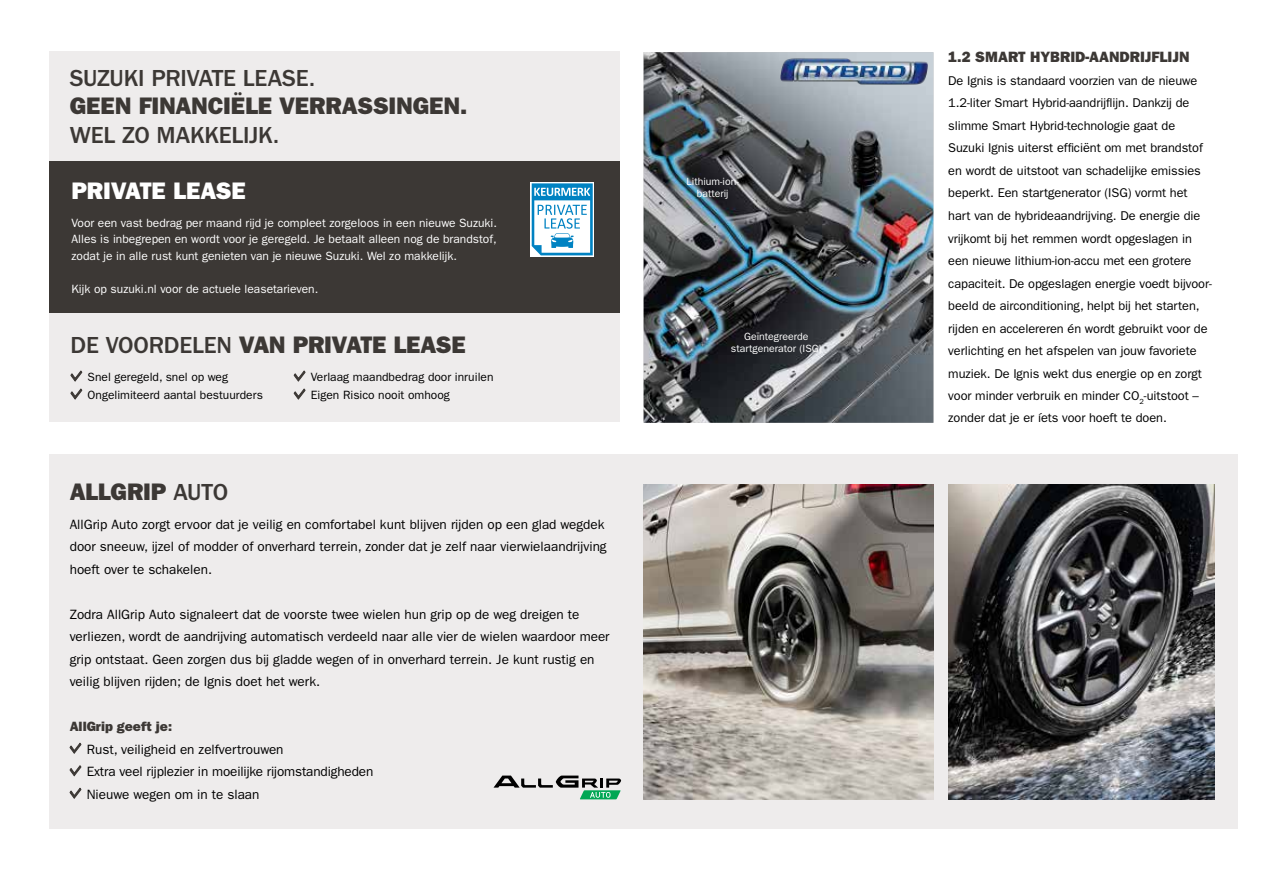
<style>
.page{position:relative;width:1263px;height:893px;background:#fff}
.page>*{position:absolute;margin:0;border:0;box-sizing:border-box;transform-origin:0 0}
.t1{font:24px "ITC Franklin Gothic Std Hvy";letter-spacing:-.005em;color:#3c3835}
.t2{font:500 24px "ITC Franklin Gothic Std";letter-spacing:-.01em;color:#3c3835}
.t3{font:24px "ITC Franklin Gothic Std Hvy";letter-spacing:-.01em;color:#fff}
.t4{font:15px "ITC Franklin Gothic Std Hvy";color:#3c3835}
.t5{font:13.5px/22.5px "ITC Franklin Gothic Std";color:#000}
.t6{font:13.5px "ITC Franklin Gothic Std Hvy";color:#3c3835}
.t7{font:12.75px/22.5px "ITC Franklin Gothic Std";letter-spacing:-.005em;color:#000}
.t8{font:12px/16.5px "ITC Franklin Gothic Std";color:#fff;text-align:justify}
.t9{font:12px/18px "ITC Franklin Gothic Std";color:#000}
.t10{font:10.5px/12px "ITC Franklin Gothic Std";color:#fff;text-align:center}
.s1{font-family:"ITC Franklin Gothic Std";font-weight:500}
</style>
<div class="page">
<img style="left:644px;top:52px;width:289px;height:371px">
<div style="left:49px;top:455px;width:1188px;height:374px;background:#eeecec"></div>
<div style="left:49px;top:51px;width:571px;height:111px;background:#eeecec"></div>
<img style="left:643px;top:484px;width:290px;height:316px">
<img style="left:948px;top:484px;width:266px;height:316px">
<svg style="left:69px;top:742px;width:13px;height:12px"></svg>
<svg style="left:69px;top:765px;width:13px;height:12px"></svg>
<svg style="left:69px;top:787px;width:13px;height:12px"></svg>
<svg style="left:493px;top:776px;width:128px;height:23px"></svg>
<img style="left:780px;top:58px;width:147px;height:27px">
<div style="left:49px;top:313px;width:571px;height:109px;background:#eeecec"></div>
<div style="left:49px;top:162px;width:571px;height:151px;background:#3c3835"></div>
<svg style="left:530px;top:182px;width:64px;height:75px"></svg>
<svg style="left:532px;top:183px;width:61px;height:72px;background:#9bcde6"></svg>
<svg style="left:70px;top:370px;width:13px;height:30px"></svg>
<svg style="left:293px;top:370px;width:13px;height:30px"></svg>
<h1 class="t2" style="left:70px;top:64px;width:247px">SUZUKI PRIVATE LEASE.</h1>
<h1 class="t1" style="left:70px;top:92px;width:399px">GEEN FINANCIËLE VERRASSINGEN.</h1>
<h1 class="t2" style="left:70px;top:121px;width:211px">WEL ZO MAKKELIJK.</h1>
<h1 class="t3" style="left:72px;top:176px;width:176px">PRIVATE LEASE</h1>
<p class="t8" style="left:72px;top:214px;width:427px">Voor een vast bedrag per maand rijd je compleet zorgeloos in een nieuwe Suzuki.<br>Alles is inbegrepen en wordt voor je geregeld. Je betaalt alleen nog de brandstof, zodat je in alle rust kunt genieten van je nieuwe Suzuki. Wel zo makkelijk.</p>
<p class="t8" style="left:72px;top:280px;width:248px">Kijk op suzuki.nl voor de actuele leasetarieven.</p>
<h1 class="t1" style="left:71px;top:331px;width:397px"><span class="s1">DE VOORDELEN</span> VAN PRIVATE LEASE</h1>
<p class="t9" style="left:88px;top:368px;width:177px">Snel geregeld, snel op weg<br>Ongelimiteerd aantal bestuurders</p>
<p class="t9" style="left:311px;top:368px;width:184px">Verlaag maandbedrag door inruilen<br>Eigen Risico nooit omhoog</p>
<h1 class="t1" style="left:70px;top:478px;width:160px">ALLGRIP <span class="s1">AUTO</span></h1>
<p class="t5" style="left:70px;top:513px;width:538px">AllGrip Auto zorgt ervoor dat je veilig en comfortabel kunt blijven rijden op een glad wegdek door sneeuw, ijzel of modder of onverhard terrein, zonder dat je zelf naar vierwielaandrijving hoeft over te schakelen.</p>
<p class="t5" style="left:70px;top:603px;width:541px">Zodra AllGrip Auto signaleert dat de voorste twee wielen hun grip op de weg dreigen te verliezen, wordt de aandrijving automatisch verdeeld naar alle vier de wielen waardoor meer grip ontstaat. Geen zorgen dus bij gladde wegen of in onverhard terrein. Je kunt rustig en veilig blijven rijden; de Ignis doet het werk.</p>
<p class="t6" style="left:70px;top:718px;width:104px">AllGrip geeft je:</p>
<p class="t5" style="left:87px;top:738px;width:288px">Rust, veiligheid en zelfvertrouwen<br>Extra veel rijplezier in moeilijke rijomstandigheden<br>Nieuwe wegen om in te slaan</p>
<p class="t10" style="left:687px;top:175px;width:54px">Lithium-ion&shy;batterij</p>
<p class="t10" style="left:731px;top:330px;width:93px">Geïntegreerde startgenerator (ISG)</p>
<p class="t4" style="left:948px;top:48px;width:243px">1.2 SMART HYBRID-AANDRIJFLIJN</p>
<p class="t7" style="left:948px;top:69px;width:265px">De Ignis is standaard voorzien van de nieuwe 1.2-liter Smart Hybrid-aandrijflijn. Dankzij de slimme Smart Hybrid-technologie gaat de Suzuki Ignis uiterst efficiënt om met brandstof en wordt de uitstoot van schadelijke emissies beperkt. Een startgenerator (ISG) vormt het hart van de hybrideaandrijving. De energie die vrijkomt bij het remmen wordt opgeslagen in een nieuwe lithium-ion-accu met een grotere capaciteit. De opgeslagen energie voedt bijvoor&shy;beeld de airconditioning, helpt bij het starten, rijden en accelereren én wordt gebruikt voor de verlichting en het afspelen van jouw favoriete muziek. De Ignis wekt dus energie op en zorgt voor minder verbruik en minder CO<sub>2</sub>-uitstoot – zonder dat je er íets voor hoeft te doen.</p>
</div>
